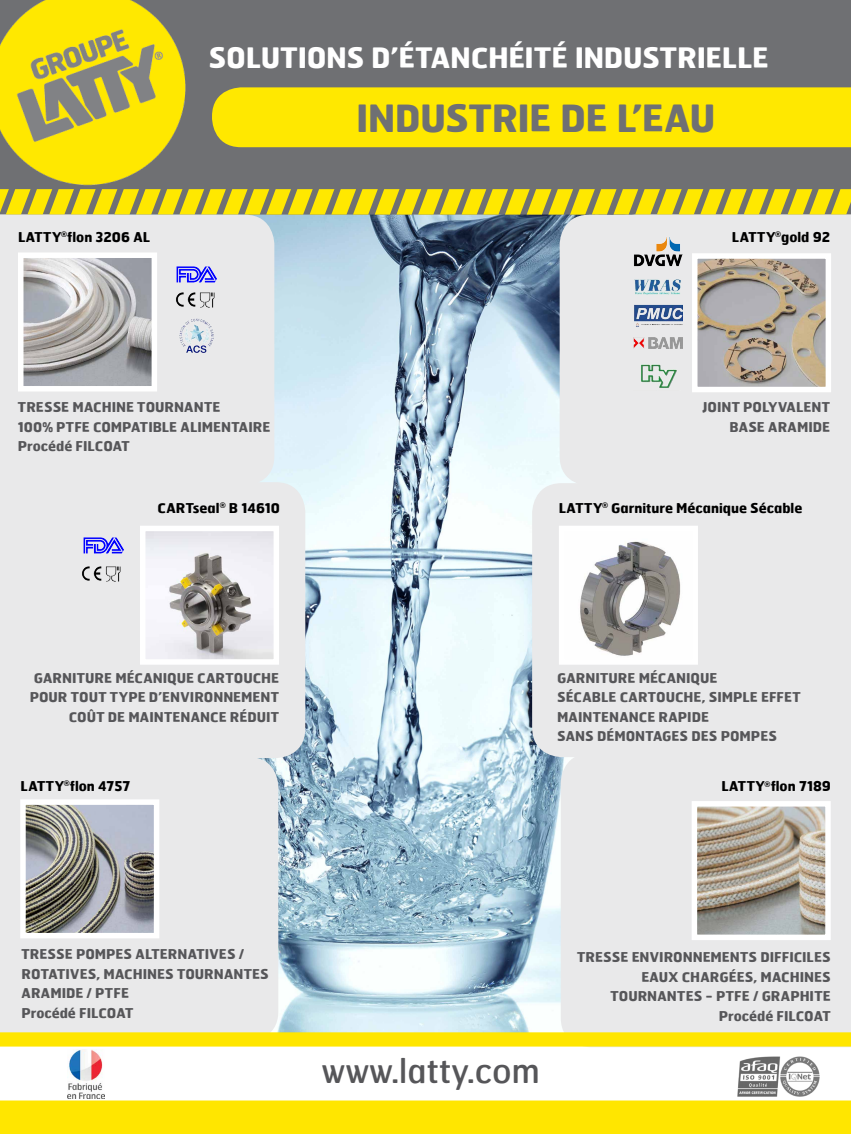
<style>
.page{position:relative;width:851px;height:1134px;background:#fff}
.page>*{position:absolute;margin:0;border:0;box-sizing:border-box;transform-origin:0 0}
.t1{font:700 37.45px "Hermes";letter-spacing:-.025em;color:#6f7073}
.t2{font:33.45px "Hermes";color:#565659}
.t3{font:700 28.1px "Hermes";letter-spacing:-.01em;color:#fff}
.t4{font:700 13.5px/19.5px "Hermes";color:#565659;text-align:right}
.t5{font:700 13.5px "Hermes";color:#000}
</style>
<div class="page">
<img style="left:274px;top:216px;width:286px;height:816px">
<div style="left:196px;top:0;width:654px;height:188px;background:#6f7073"></div>
<div style="left:0;top:1100px;width:850px;height:34px;background:#ffe600"></div>
<img style="left:0;top:0;width:196px;height:188px">
<div style="left:212px;top:87px;width:638px;height:60px;background:#ffe800"></div>
<img style="left:68px;top:1049px;width:36px;height:49px">
<img style="left:737px;top:1056px;width:82px;height:40px">
<svg style="left:0;top:188px;width:850px;height:28px;background:#cec02a"></svg>
<div style="left:0;top:215px;width:274px;height:267px;background:#e9e9ea"></div>
<div style="left:559px;top:215px;width:291px;height:268px;background:#e9e9ea"></div>
<div style="left:0;top:482px;width:305px;height:276px;background:#e9e9ea"></div>
<div style="left:0;top:757px;width:278px;height:275px;background:#e9e9ea"></div>
<div style="left:532px;top:483px;width:318px;height:274px;background:#e9e9ea"></div>
<div style="left:560px;top:753px;width:290px;height:294px;background:#e9e9ea"></div>
<img style="left:697px;top:807px;width:127px;height:127px">
<div style="left:691px;top:801px;width:139px;height:139px;border:5px solid #fff"></div>
<img style="left:698px;top:259px;width:127px;height:127px">
<div style="left:692px;top:253px;width:139px;height:139px;border:5px solid #fff"></div>
<img style="left:564px;top:532px;width:127px;height:127px">
<img style="left:24px;top:258px;width:127px;height:127px">
<div style="left:18px;top:252px;width:139px;height:139px;border:5px solid #fff"></div>
<img style="left:146px;top:532px;width:127px;height:127px">
<img style="left:26px;top:805px;width:127px;height:127px">
<div style="left:20px;top:799px;width:139px;height:139px;border:5px solid #fff"></div>
<img style="left:175px;top:255px;width:42px;height:34px">
<img style="left:176px;top:316px;width:40px;height:37px">
<img style="left:83px;top:526px;width:42px;height:37px">
<img style="left:82px;top:563px;width:44px;height:23px">
<img style="left:634px;top:237px;width:48px;height:36px">
<img style="left:634px;top:337px;width:48px;height:11px">
<img style="left:634px;top:277px;width:48px;height:19px">
<img style="left:634px;top:304px;width:48px;height:24px">
<img style="left:634px;top:360px;width:48px;height:30px">
<svg style="left:0;top:1032px;width:850px;height:14px;background:#fee605"></svg>
<img style="left:175px;top:289px;width:44px;height:23px">
<p class="t5" style="left:18px;top:228px;width:134px">LATTY<sup>®</sup>flon 3206 AL</p>
<h3 class="t3" style="left:208px;top:39px;width:561px">SOLUTIONS D’ÉTANCHÉITÉ INDUSTRIELLE</h3>
<h1 class="t1" style="left:356px;top:94px;width:361px">INDUSTRIE DE L’EAU</h1>
<p class="t5" style="left:731px;top:228px;width:100px">LATTY<sup>®</sup>gold 92</p>
<p class="t4" style="left:18px;top:397px;width:254px;text-align:left">TRESSE MACHINE TOURNANTE<br>100% PTFE COMPATIBLE ALIMENTAIRE<br>Procédé FILCOAT</p>
<p class="t4" style="left:702px;top:397px;width:129px">JOINT POLYVALENT<br>BASE ARAMIDE</p>
<p class="t5" style="left:158px;top:499px;width:124px">CARTseal<sup>®</sup> B 14610</p>
<p class="t5" style="left:558px;top:499px;width:245px">LATTY<sup>®</sup> Garniture Mécanique Sécable</p>
<p class="t4" style="left:30px;top:667px;width:251px">GARNITURE MÉCANIQUE CARTOUCHE<br>POUR TOUT TYPE D’ENVIRONNEMENT<br>COÛT DE MAINTENANCE RÉDUIT</p>
<p class="t4" style="left:557px;top:667px;width:245px;text-align:left">GARNITURE MÉCANIQUE<br>SÉCABLE CARTOUCHE, SIMPLE EFFET<br>MAINTENANCE RAPIDE<br>SANS DÉMONTAGES DES POMPES</p>
<p class="t5" style="left:21px;top:777px;width:111px">LATTY<sup>®</sup>flon 4757</p>
<p class="t5" style="left:721px;top:778px;width:111px">LATTY<sup>®</sup>flon 7189</p>
<p class="t4" style="left:22px;top:944px;width:249px;text-align:left">TRESSE POMPES ALTERNATIVES /<br>ROTATIVES, MACHINES TOURNANTES<br>ARAMIDE / PTFE<br>Procédé FILCOAT</p>
<h2 class="t2" style="left:322px;top:1049px;width:219px">www.latty.com</h2>
<p class="t4" style="left:577px;top:947px;width:255px">TRESSE ENVIRONNEMENTS DIFFICILES<br>EAUX CHARGÉES, MACHINES<br>TOURNANTES - PTFE / GRAPHITE<br>Procédé FILCOAT</p>
</div>
